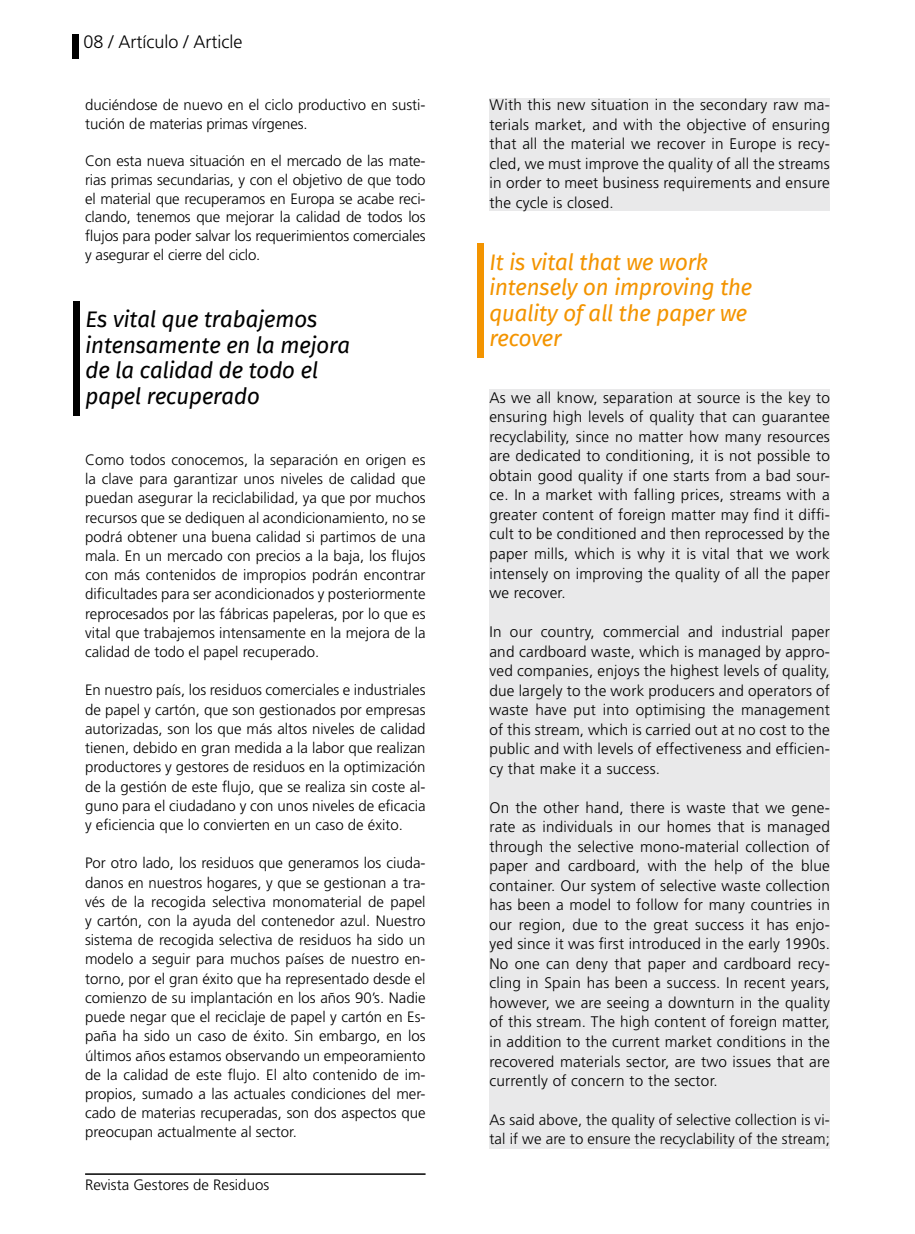
<style>
.page{position:relative;width:915px;height:1234px;background:#fff}
.page>*{position:absolute;margin:0;border:0;box-sizing:border-box;transform-origin:0 0}
.t1{font:italic 22.5px/25.5px "Fira Sans";letter-spacing:-.01em;color:#000}
.t2{font:italic 22.5px/25.5px "Fira Sans";letter-spacing:-.01em;color:#f39400}
.t3{font:300 18px "Frutiger LT Std";color:#000}
.t4{font:300 15.3px/19.5px "Frutiger LT Std";letter-spacing:.015em;color:#000;text-align:justify}
.t5{font:300 15px/19.2px "Frutiger LT Std";color:#000;text-align:justify}
</style>
<div class="page">
<div style="left:489px;top:99px;width:340px;height:111px;background:#e9e9ea"></div>
<div style="left:489px;top:389px;width:340px;height:759px;background:#e9e9ea"></div>
<hr style="left:85px;top:1172px;width:340px;height:2px;background:#000">
<div style="left:72px;top:34px;width:7px;height:25px;background:#000"></div>
<div style="left:73px;top:301px;width:7px;height:115px;background:#000"></div>
<div style="left:476px;top:243px;width:7px;height:115px;background:#f39400"></div>
<p class="t3" style="left:83px;top:31px;width:161px">08 / Artículo / Article</p>
<p class="t5" style="left:85px;top:95px;width:342px;line-height:18.8px">duciéndose de nuevo en el ciclo productivo en susti&shy;tución de materias primas vírgenes.</p>
<p class="t5" style="left:85px;top:152px;width:342px;line-height:18.8px">Con esta nueva situación en el mercado de las mate&shy;rias primas secundarias, y con el objetivo de que todo el material que recuperamos en Europa se acabe reci&shy;clando, tenemos que mejorar la calidad de todos los flujos para poder salvar los requerimientos comerciales y asegurar el cierre del ciclo.</p>
<h1 class="t1" style="left:85px;top:308px;width:266px">Es vital que trabajemos intensamente en la mejora de la calidad de todo el papel recuperado</h1>
<p class="t5" style="left:85px;top:450px;width:342px">Como todos conocemos, la separación en origen es la clave para garantizar unos niveles de calidad que puedan asegurar la reciclabilidad, ya que por muchos recursos que se dediquen al acondicionamiento, no se podrá obtener una buena calidad si partimos de una mala. En un mercado con precios a la baja, los flujos con más contenidos de impropios podrán encontrar dificultades para ser acondicionados y posteriormente reprocesados por las fábricas papeleras, por lo que es vital que trabajemos intensamente en la mejora de la calidad de todo el papel recuperado.</p>
<p class="t5" style="left:85px;top:680px;width:342px">En nuestro país, los residuos comerciales e industriales de papel y cartón, que son gestionados por empresas autorizadas, son los que más altos niveles de calidad tienen, debido en gran medida a la labor que realizan productores y gestores de residuos en la optimización de la gestión de este flujo, que se realiza sin coste al&shy;guno para el ciudadano y con unos niveles de eficacia y eficiencia que lo convierten en un caso de éxito.</p>
<p class="t5" style="left:85px;top:853px;width:342px">Por otro lado, los residuos que generamos los ciuda&shy;danos en nuestros hogares, y que se gestionan a tra&shy;vés de la recogida selectiva monomaterial de papel y cartón, con la ayuda del contenedor azul. Nuestro sistema de recogida selectiva de residuos ha sido un modelo a seguir para muchos países de nuestro en&shy;torno, por el gran éxito que ha representado desde el comienzo de su implantación en los años 90’s. Nadie puede negar que el reciclaje de papel y cartón en Es&shy;paña ha sido un caso de éxito. Sin embargo, en los últimos años estamos observando un empeoramiento de la calidad de este flujo. El alto contenido de im&shy;propios, sumado a las actuales condiciones del mer&shy;cado de materias recuperadas, son dos aspectos que preocupan actualmente al sector.</p>
<p class="t5" style="left:85px;top:1175px;width:185px">Revista Gestores de Residuos</p>
<p class="t4" style="left:489px;top:95px;width:342px">With this new situation in the secondary raw ma&shy;terials market, and with the objective of ensuring that all the material we recover in Europe is recy&shy;cled, we must improve the quality of all the streams in order to meet business requirements and ensure the cycle is closed.</p>
<h1 class="t2" style="left:489px;top:251px;width:264px">It is vital that we work intensely on improving the quality of all the paper we recover</h1>
<p class="t4" style="left:489px;top:388px;width:342px">As we all know, separation at source is the key to ensuring high levels of quality that can guarantee recyclability, since no matter how many resources are dedicated to conditioning, it is not possible to obtain good quality if one starts from a bad sour&shy;ce. In a market with falling prices, streams with a greater content of foreign matter may find it diffi&shy;cult to be conditioned and then reprocessed by the paper mills, which is why it is vital that we work intensely on improving the quality of all the paper we recover.</p>
<p class="t4" style="left:489px;top:622px;width:342px">In our country, commercial and industrial paper and cardboard waste, which is managed by appro&shy;ved companies, enjoys the highest levels of quality, due largely to the work producers and operators of waste have put into optimising the management of this stream, which is carried out at no cost to the public and with levels of effectiveness and efficien&shy;cy that make it a success.</p>
<p class="t4" style="left:489px;top:797px;width:342px">On the other hand, there is waste that we gene&shy;rate as individuals in our homes that is managed through the selective mono-material collection of paper and cardboard, with the help of the blue container. Our system of selective waste collection has been a model to follow for many countries in our region, due to the great success it has enjo&shy;yed since it was first introduced in the early 1990s.<br>No one can deny that paper and cardboard recy&shy;cling in Spain has been a success. In recent years, however, we are seeing a downturn in the quality of this stream. The high content of foreign matter, in addition to the current market conditions in the recovered materials sector, are two issues that are currently of concern to the sector.</p>
<p class="t5" style="left:489px;top:1109px;width:342px">As said above, the quality of selective collection is vi&shy;tal if we are to ensure the recyclability of the stream;</p>
</div>
